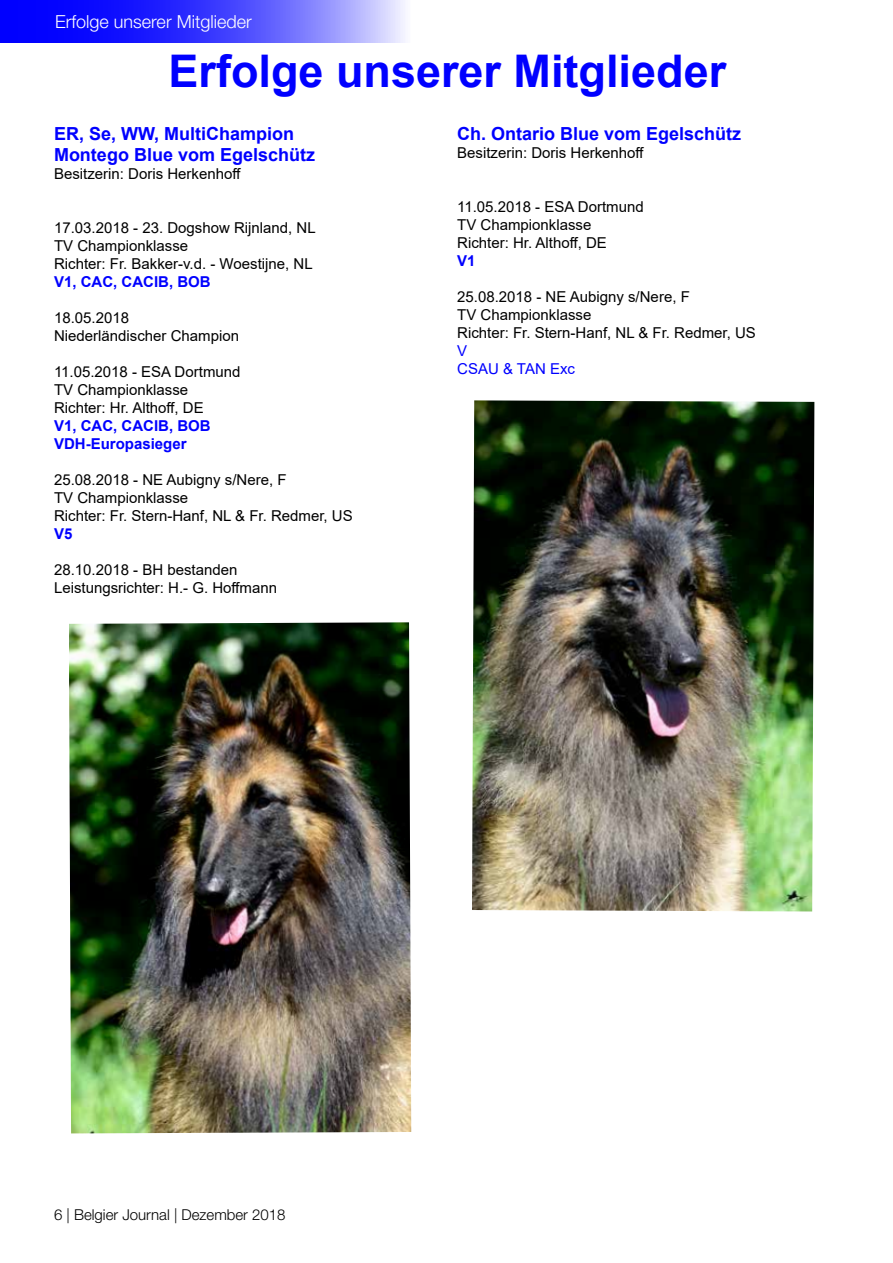
<style>
.page{position:relative;width:893px;height:1263px;background:#fff}
.page>*{position:absolute;margin:0;border:0;box-sizing:border-box;transform-origin:0 0}
.t1{font:700 45px "Arial";color:#00f}
.t2{font:700 18px/21.6px "Arial";color:#00f}
.t3{font:300 18px "Helvetica Neue LT Std";color:#fff}
.t4{font:15px/18px "Arial";color:#000}
.t5{font:700 15px/18px "Arial";color:#00f}
.t6{font:300 15px "Helvetica Neue LT Std";color:#000}
.t7{font:15px/18px "Arial";color:#00f}
</style>
<div class="page">
<svg style="left:0;top:0;width:405px;height:43px;background:#4a4aff"></svg>
<img style="left:69px;top:622px;width:342px;height:511px">
<img style="left:472px;top:400px;width:342px;height:511px">
<p class="t3" style="left:55px;top:10px;width:198px">Erfolge unserer Mitglieder</p>
<h1 class="t1" style="left:168px;top:39px;width:559px">Erfolge unserer Mitglieder</h1>
<p class="t2" style="left:54px;top:123px;width:263px">ER, Se, WW, MultiChampion<br>Montego Blue vom Egelschütz</p>
<p class="t4" style="left:54px;top:165px;width:188px">Besitzerin: Doris Herkenhoff</p>
<p class="t2" style="left:457px;top:123px;width:286px">Ch. Ontario Blue vom Egelschütz</p>
<p class="t4" style="left:457px;top:143px;width:188px">Besitzerin: Doris Herkenhoff</p>
<p class="t4" style="left:54px;top:219px;width:263px">17.03.2018 - 23. Dogshow Rijnland, NL<br>TV Championklasse<br>Richter: Fr. Bakker-v.d. - Woestijne, NL</p>
<p class="t5" style="left:54px;top:273px;width:158px">V1, CAC, CACIB, BOB</p>
<p class="t4" style="left:54px;top:309px;width:187px">18.05.2018<br>Niederländischer Champion</p>
<p class="t4" style="left:54px;top:363px;width:188px">11.05.2018 - ESA Dortmund<br>TV Championklasse<br>Richter: Hr. Althoff, DE</p>
<p class="t5" style="left:54px;top:417px;width:158px">V1, CAC, CACIB, BOB<br>VDH-Europasieger</p>
<p class="t4" style="left:54px;top:471px;width:300px">25.08.2018 - NE Aubigny s/Nere, F<br>TV Championklasse<br>Richter: Fr. Stern-Hanf, NL &amp; Fr. Redmer, US</p>
<p class="t5" style="left:54px;top:525px;width:20px">V5</p>
<p class="t4" style="left:54px;top:561px;width:225px">28.10.2018 - BH bestanden<br>Leistungsrichter: H.- G. Hoffmann</p>
<p class="t4" style="left:457px;top:197px;width:188px">11.05.2018 - ESA Dortmund<br>TV Championklasse<br>Richter: Hr. Althoff, DE</p>
<p class="t5" style="left:457px;top:252px;width:20px">V1</p>
<p class="t4" style="left:457px;top:287px;width:300px">25.08.2018 - NE Aubigny s/Nere, F<br>TV Championklasse<br>Richter: Fr. Stern-Hanf, NL &amp; Fr. Redmer, US</p>
<p class="t7" style="left:457px;top:341px;width:119px">V<br>CSAU &amp; TAN Exc</p>
<p class="t6" style="left:54px;top:1205px;width:233px">6 | Belgier Journal | Dezember 2018</p>
</div>
